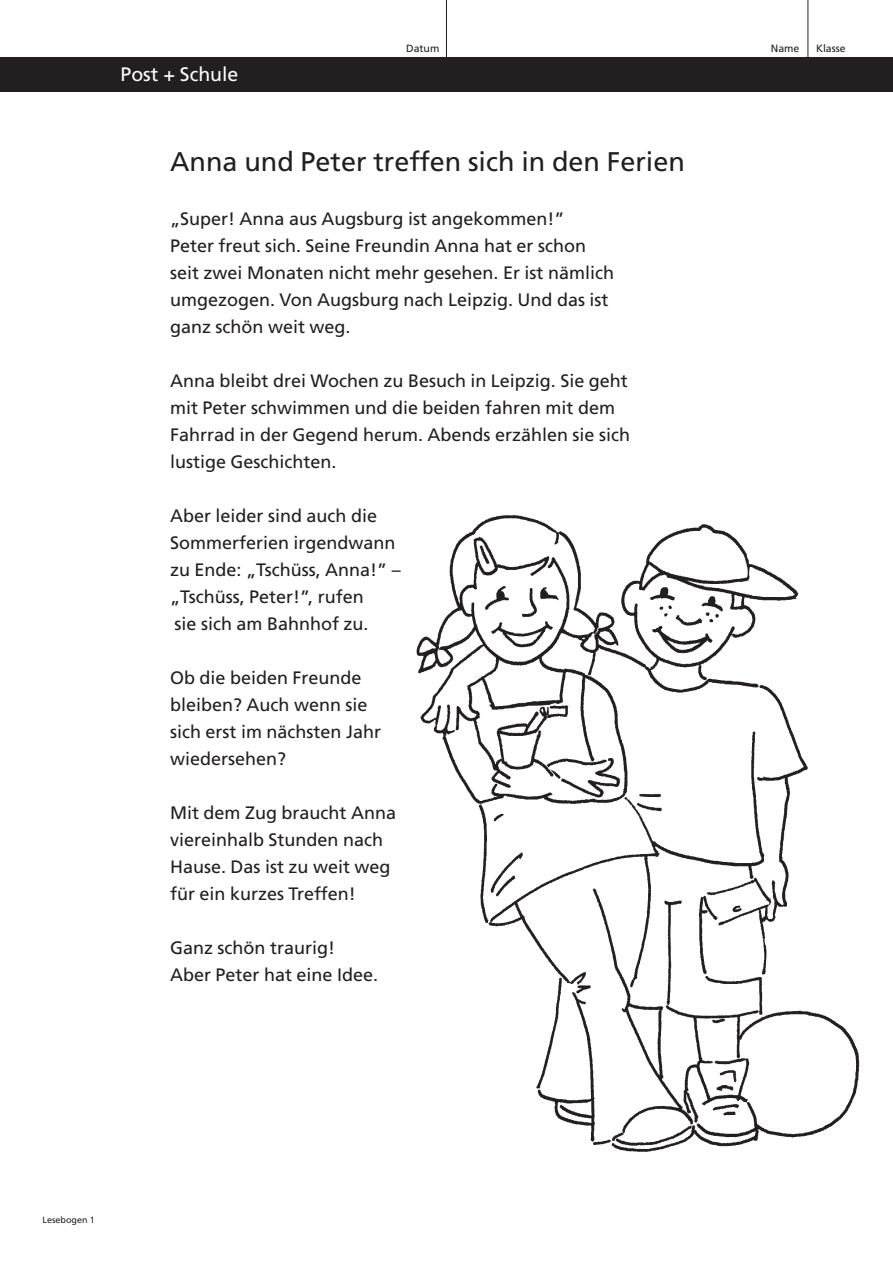
<style>
.page{position:relative;width:893px;height:1267px;background:#fff}
.page>*{position:absolute;margin:0;border:0;box-sizing:border-box;transform-origin:0 0}
.t1{font:27px "Frutiger";color:#231f20}
.t2{font:19.5px "Frutiger";color:#fff}
.t3{font:18px/27px "Frutiger";color:#231f20}
.t4{font:10.5px "Frutiger";color:#231f20}
.t5{font:9px "Frutiger";color:#231f20}
</style>
<div class="page">
<div style="left:0;top:57px;width:893px;height:34px;background:#231f20"></div>
<img style="left:416px;top:515px;width:444px;height:637px">
<hr style="left:446px;top:0;width:1px;height:87px;background:#231f20">
<hr style="left:807px;top:0;width:1px;height:87px;background:#231f20">
<p class="t2" style="left:121px;top:66px;width:119px">Post + Schule</p>
<p class="t4" style="left:406px;top:44px;width:35px">Datum</p>
<p class="t4" style="left:771px;top:44px;width:30px">Name</p>
<p class="t4" style="left:816px;top:44px;width:31px">Klasse</p>
<h1 class="t1" style="left:170px;top:151px;width:516px">Anna und Peter treffen sich in den Ferien</h1>
<p class="t3" style="left:170px;top:207px;width:446px">„Super! Anna aus Augsburg ist angekommen!”<br>Peter freut sich. Seine Freundin Anna hat er schon seit zwei Monaten nicht mehr gesehen. Er ist nämlich umgezogen. Von Augsburg nach Leipzig. Und das ist ganz schön weit weg.</p>
<p class="t3" style="left:170px;top:369px;width:462px">Anna bleibt drei Wochen zu Besuch in Leipzig. Sie geht mit Peter schwimmen und die beiden fahren mit dem Fahrrad in der Gegend herum. Abends erzählen sie sich lustige Geschichten.</p>
<p class="t3" style="left:170px;top:504px;width:232px">Aber leider sind auch die<br>Sommerferien irgendwann zu Ende: „Tschüss, Anna!” – „Tschüss, Peter!”, rufen<br>sie sich am Bahnhof zu.</p>
<p class="t3" style="left:170px;top:666px;width:212px">Ob die beiden Freunde bleiben? Auch wenn sie sich erst im nächsten Jahr wiedersehen?</p>
<p class="t3" style="left:170px;top:801px;width:227px">Mit dem Zug braucht Anna viereinhalb Stunden nach<br>Hause. Das ist zu weit weg für ein kurzes Treffen!</p>
<p class="t3" style="left:170px;top:936px;width:210px">Ganz schön traurig!<br>Aber Peter hat eine Idee.</p>
<p class="t5" style="left:43px;top:1216px;width:54px">Lesebogen 1</p>
</div>
